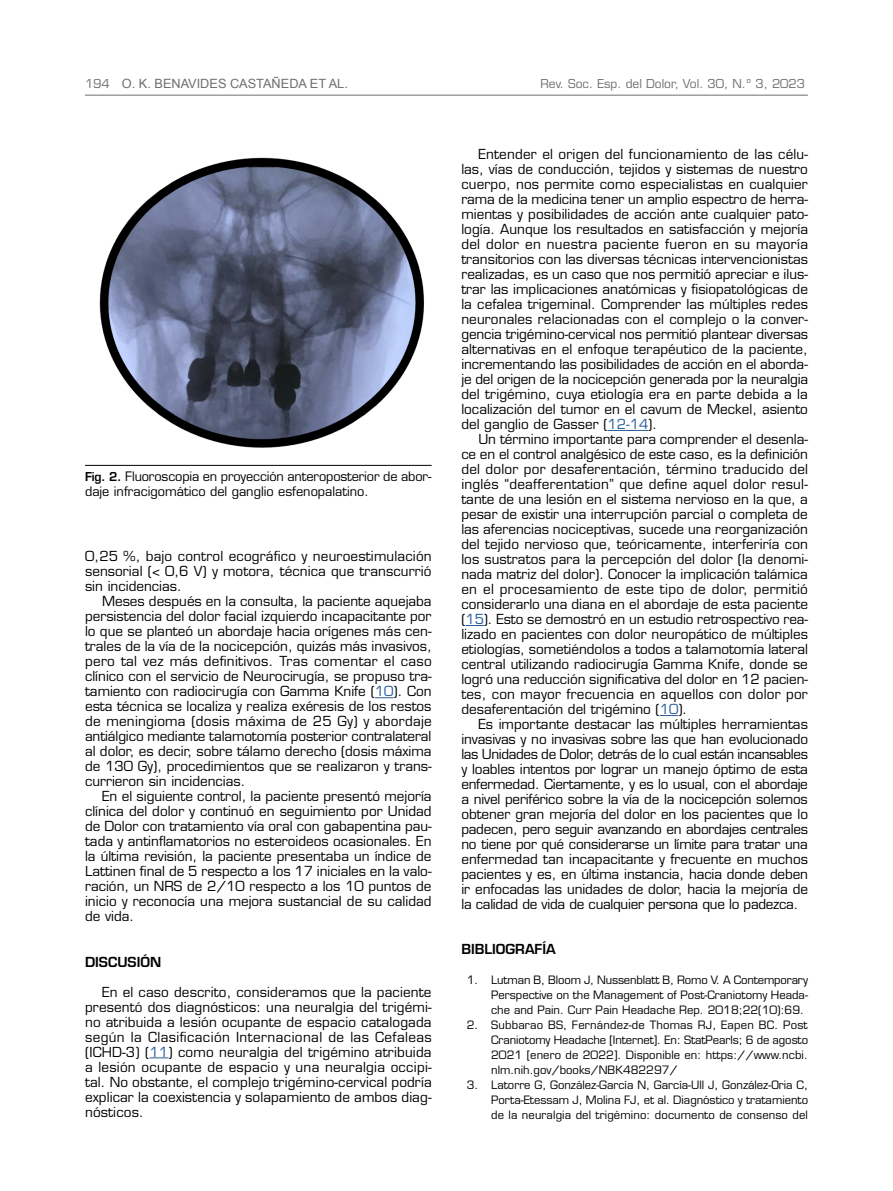
<style>
.page{position:relative;width:893px;height:1191px;background:#fff}
.page>*{position:absolute;margin:0;border:0;box-sizing:border-box;transform-origin:0 0}
.t1{font:13.5px/15px "Eurostile LT Std";color:#000;text-align:justify}
._02_Ladillo_1{font:600 13.5px "Eurostile LT Std";color:#000}
.Pie_figura{font:12.75px/15.8px "Eurostile LT Std";letter-spacing:-.01em;color:#000}
.t2{font:12.75px "Arial";color:#706f6f}
.t3{font:12px "Eurostile LT Std";color:#706f6f}
.t4{font:11.25px/15px "Eurostile LT Std";letter-spacing:.005em;color:#000;text-align:justify}
.s1{font-family:"Eurostile LT Std";font-size:12px}
.s2{font-weight:600;font-size:12px}
.s3{color:#275b9b}
</style>
<div class="page">
<hr style="left:85px;top:95px;width:723px;height:1px;background:#706f6f">
<svg style="left:375px;top:697px;width:18px;height:1px"></svg>
<svg style="left:149px;top:1057px;width:19px;height:1px"></svg>
<hr style="left:607px;top:430px;width:41px;height:1px;background:#275b9b">
<svg style="left:465px;top:625px;width:19px;height:1px"></svg>
<svg style="left:660px;top:715px;width:18px;height:1px"></svg>
<img style="left:99px;top:157px;width:325px;height:291px">
<hr style="left:85px;top:465px;width:347px;height:1px;background:#000">
<p class="t2" style="left:85px;top:76px;width:264px"><span class="s1">194</span> O. K. BENAVIDES CASTAÑEDA ET AL.</p>
<p class="t3" style="left:540px;top:76px;width:266px">Rev. Soc. Esp. del Dolor, Vol. 30, N.º 3, 2023</p>
<p class="Pie_figura" style="left:85px;top:468px;width:348px"><span class="s2">Fig. 2.</span> Fluoroscopia en proyección anteroposterior de abor&shy;daje infracigomático del ganglio esfenopalatino.</p>
<p class="t1" style="left:85px;top:549px;width:348px">0,25 %, bajo control ecográfico y neuroestimulación sensorial (&lt; 0,6 V) y motora, técnica que transcurrió sin incidencias.</p>
<p class="t1" style="left:85px;top:594px;width:348px;text-indent:17px">Meses después en la consulta, la paciente aquejaba persistencia del dolor facial izquierdo incapacitante por lo que se planteó un abordaje hacia orígenes más cen&shy;trales de la vía de la nocicepción, quizás más invasivos, pero tal vez más definitivos. Tras comentar el caso clínico con el servicio de Neurocirugía, se propuso tra&shy;tamiento con radiocirugía con Gamma Knife (<span class="s3">10</span>). Con esta técnica se localiza y realiza exéresis de los restos de meningioma (dosis máxima de 25 Gy) y abordaje antiálgico mediante talamotomía posterior contralateral al dolor, es decir, sobre tálamo derecho (dosis máxima de 130 Gy), procedimientos que se realizaron y trans&shy;currieron sin incidencias.</p>
<p class="t1" style="left:85px;top:789px;width:348px;text-indent:17px">En el siguiente control, la paciente presentó mejoría clínica del dolor y continuó en seguimiento por Unidad de Dolor con tratamiento vía oral con gabapentina pau&shy;tada y antinflamatorios no esteroideos ocasionales. En la última revisión, la paciente presentaba un índice de Lattinen final de 5 respecto a los 17 iniciales en la valo&shy;ración, un NRS de 2/10 respecto a los 10 puntos de inicio y reconocía una mejora sustancial de su calidad de vida.</p>
<p class="_02_Ladillo_1" style="left:85px;top:953px;width:78px">DISCUSIÓN</p>
<p class="t1" style="left:85px;top:984px;width:348px;text-indent:17px">En el caso descrito, consideramos que la paciente presentó dos diagnósticos: una neuralgia del trigémi&shy;no atribuida a lesión ocupante de espacio catalogada según la Clasificación Internacional de las Cefaleas (ICHD-3) (<span class="s3">11</span>) como neuralgia del trigémino atribuida a lesión ocupante de espacio y una neuralgia occipi&shy;tal. No obstante, el complejo trigémino-cervical podría explicar la coexistencia y solapamiento de ambos diag&shy;nósticos.</p>
<p class="t1" style="left:461px;top:147px;width:348px;text-indent:17px">Entender el origen del funcionamiento de las célu&shy;las, vías de conducción, tejidos y sistemas de nuestro cuerpo, nos permite como especialistas en cualquier rama de la medicina tener un amplio espectro de herra&shy;mientas y posibilidades de acción ante cualquier pato&shy;logía. Aunque los resultados en satisfacción y mejoría del dolor en nuestra paciente fueron en su mayoría transitorios con las diversas técnicas intervencionistas realizadas, es un caso que nos permitió apreciar e ilus&shy;trar las implicaciones anatómicas y fisiopatológicas de la cefalea trigeminal. Comprender las múltiples redes neuronales relacionadas con el complejo o la conver&shy;gencia trigémino-cervical nos permitió plantear diversas alternativas en el enfoque terapéutico de la paciente, incrementando las posibilidades de acción en el aborda&shy;je del origen de la nocicepción generada por la neuralgia del trigémino, cuya etiología era en parte debida a la localización del tumor en el cavum de Meckel, asiento del ganglio de Gasser (<span class="s3">12-14</span>).</p>
<p class="t1" style="left:461px;top:432px;width:348px;text-indent:17px">Un término importante para comprender el desenla&shy;ce en el control analgésico de este caso, es la definición del dolor por desaferentación, término traducido del inglés “deafferentation” que define aquel dolor resul&shy;tante de una lesión en el sistema nervioso en la que, a pesar de existir una interrupción parcial o completa de las aferencias nociceptivas, sucede una reorganización del tejido nervioso que, teóricamente, interferiría con los sustratos para la percepción del dolor (la denomi&shy;nada matriz del dolor). Conocer la implicación talámica en el procesamiento de este tipo de dolor, permitió considerarlo una diana en el abordaje de esta paciente (<span class="s3">15</span>). Esto se demostró en un estudio retrospectivo rea&shy;lizado en pacientes con dolor neuropático de múltiples etiologías, sometiéndolos a todos a talamotomía lateral central utilizando radiocirugía Gamma Knife, donde se logró una reducción significativa del dolor en 12 pacien&shy;tes, con mayor frecuencia en aquellos con dolor por desaferentación del trigémino (<span class="s3">10</span>).</p>
<p class="t1" style="left:461px;top:717px;width:348px;text-indent:17px">Es importante destacar las múltiples herramientas invasivas y no invasivas sobre las que han evolucionado las Unidades de Dolor, detrás de lo cual están incansables y loables intentos por lograr un manejo óptimo de esta enfermedad. Ciertamente, y es lo usual, con el abordaje a nivel periférico sobre la vía de la nocicepción solemos obtener gran mejoría del dolor en los pacientes que lo padecen, pero seguir avanzando en abordajes centrales no tiene por qué considerarse un límite para tratar una enfermedad tan incapacitante y frecuente en muchos pacientes y es, en última instancia, hacia donde deben ir enfocadas las unidades de dolor, hacia la mejoría de la calidad de vida de cualquier persona que lo padezca.</p>
<p class="_02_Ladillo_1" style="left:461px;top:941px;width:96px">BIBLIOGRAFÍA</p>
<p class="t4" style="left:491px;top:972px;width:318px;text-indent:-24px">1. Lutman B, Bloom J, Nussenblatt B, Romo V. A Contemporary Perspective on the Management of Post-Craniotomy Heada&shy;che and Pain. Curr Pain Headache Rep. 2018;22(10):69.</p>
<p class="t4" style="left:491px;top:1017px;width:318px;text-indent:-24px">2. Subbarao BS, Fernández-de Thomas RJ, Eapen BC. Post Craniotomy Headache [Internet]. En: StatPearls; 6 de agosto 2021 [enero de 2022]. Disponible en: https://www.ncbi. nlm.nih.gov/books/NBK482297/</p>
<p class="t4" style="left:491px;top:1077px;width:318px;text-indent:-24px">3. Latorre G, González-García N, García-Ull J, González-Oria C, Porta-Etessam J, Molina FJ, et al. Diagnóstico y tratamiento de la neuralgia del trigémino: documento de consenso del</p>
</div>
